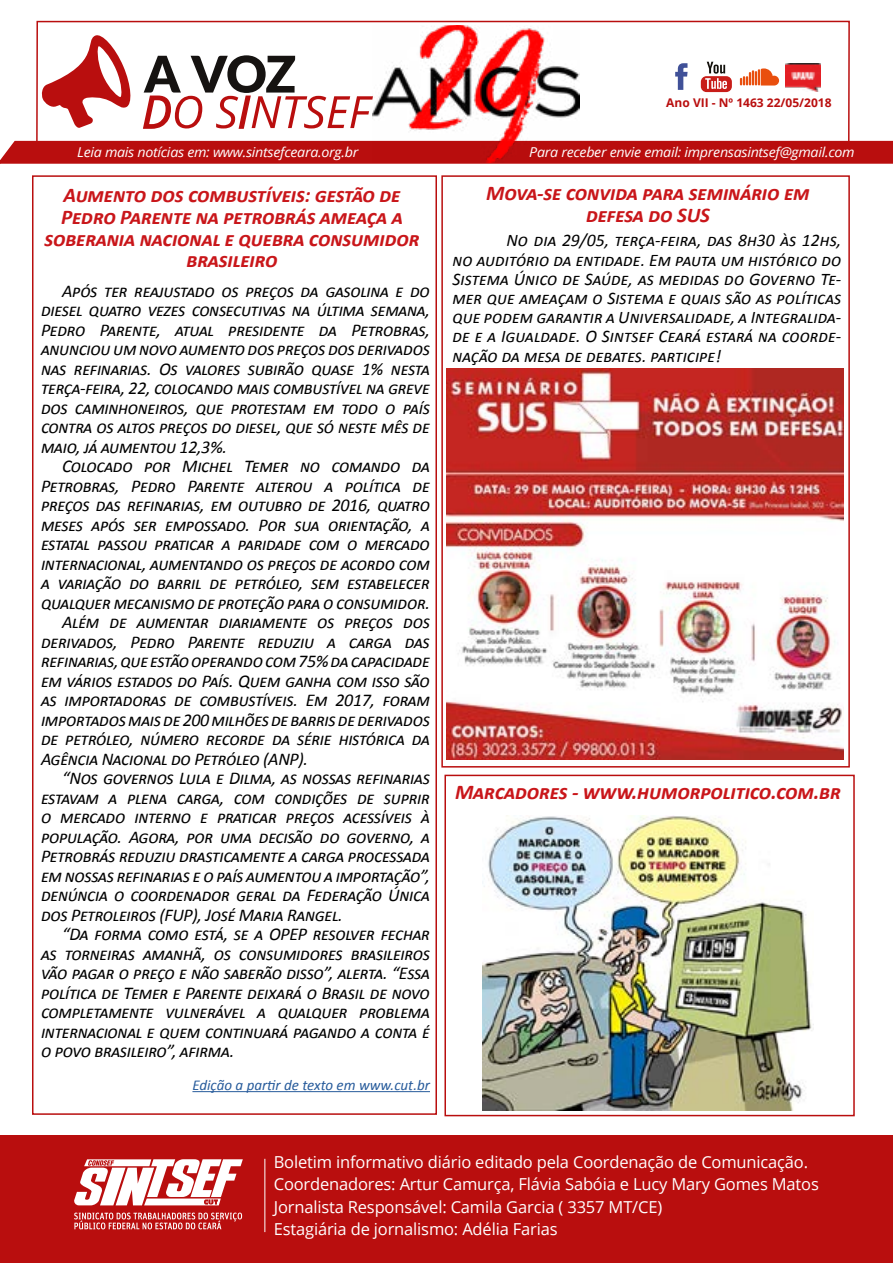
<style>
.page{position:relative;width:893px;height:1263px;background:#fff}
.page>*{position:absolute;margin:0;border:0;box-sizing:border-box;transform-origin:0 0}
.t1{font:italic 700 21px/21.8px "Calibri";letter-spacing:-.01em;color:#c9161a;text-align:center}
.t2{font:italic 18px/19.5px "Calibri";letter-spacing:-.02em;color:#000;text-align:justify}
.t3{font:italic 17.7px/19.2px "Calibri";color:#000;text-align:justify}
.t4{font:16.5px/22.5px "Open Sans";letter-spacing:-.01em;color:#fff}
.t5{font:italic 15px "Calibri";letter-spacing:-.005em;color:#275b9b}
.t6{font:italic 13.65px "Open Sans";letter-spacing:-.02em;color:#fff;scale:1.05 1}
.t7{font:700 12px "Open Sans";color:#b90e0e}
.s1{font-size:18px}
</style>
<div class="page">
<div style="left:441px;top:175px;width:409px;height:592px;border:2px solid #b90e0e"></div>
<div style="left:32px;top:175px;width:405px;height:940px;border:2px solid #b90e0e"></div>
<div style="left:444px;top:775px;width:411px;height:341px;border:2px solid #b90e0e"></div>
<div style="left:36px;top:21px;width:814px;height:135px;border:2px solid #b90e0e"></div>
<svg style="left:143px;top:55px;width:230px;height:74px"></svg>
<svg style="left:41px;top:35px;width:90px;height:93px"></svg>
<div style="left:1px;top:1135px;width:892px;height:128px;background:#b90e0e"></div>
<svg style="left:0;top:140px;width:893px;height:24px;background:#bd1c1c"></svg>
<hr style="left:264px;top:1159px;width:1px;height:73px;background:#fff">
<svg style="left:74px;top:1159px;width:169px;height:46px"></svg>
<svg style="left:74px;top:1212px;width:168px;height:17px"></svg>
<img style="left:373px;top:25px;width:207px;height:137px">
<svg style="left:675px;top:63px;width:13px;height:27px"></svg>
<svg style="left:701px;top:62px;width:31px;height:30px"></svg>
<svg style="left:740px;top:68px;width:39px;height:18px"></svg>
<img style="left:786px;top:64px;width:34px;height:27px">
<img style="left:446px;top:368px;width:398px;height:391px">
<img style="left:483px;top:815px;width:329px;height:295px">
<hr style="left:192px;top:1091px;width:238px;height:1px;background:#275b9b">
<p class="t7" style="left:666px;top:95px;width:167px">Ano VII - Nº 1463 22/05/2018</p>
<p class="t6" style="left:77px;top:143px;width:269px">Leia mais notícias em: www.sintsefceara.org.br</p>
<p class="t6" style="left:529px;top:143px;width:311px">Para receber envie email: imprensasintsef@gmail.com</p>
<p class="t1" style="left:45px;top:184px;width:377px">Aumento dos combustíveis: gestão de<br>Pedro Parente na petrobrás ameaça a soberania nacional e quebra consumidor brasileiro</p>
<p class="t2" style="left:41px;top:280px;width:390px;text-indent:21px">Após ter reajustado os preços da gasolina e do diesel quatro vezes consecutivas na última semana, Pedro Parente, atual presidente da Petrobras, anunciou um novo aumento dos preços dos derivados nas refinarias. Os valores subirão quase 1% nesta terça-feira, 22, colocando mais combustível na greve dos caminhoneiros, que protestam em todo o país contra os altos preços do diesel, que só neste mês de maio, já aumentou 12,3%.</p>
<p class="t2" style="left:62px;top:456px;width:369px">Colocado por Michel Temer no comando da</p>
<p class="t2" style="left:41px;top:475px;width:390px">Petrobras, Pedro Parente alterou a política de</p>
<p class="t2" style="left:41px;top:495px;width:390px">preços das refinarias, em outubro de 2016, quatro</p>
<p class="t2" style="left:41px;top:514px;width:390px">meses após ser empossado. Por sua orientação, a</p>
<p class="t2" style="left:41px;top:534px;width:390px">estatal passou praticar a paridade com o mercado</p>
<p class="t2" style="left:41px;top:553px;width:390px">internacional, aumentando os preços de acordo com</p>
<p class="t2" style="left:41px;top:573px;width:390px">a variação do barril de petróleo, sem estabelecer</p>
<p class="t2" style="left:41px;top:592px;width:390px">qualquer mecanismo de proteção para o consumidor.</p>
<p class="t2" style="left:62px;top:612px;width:369px">Além de aumentar diariamente os preços dos</p>
<p class="t2" style="left:41px;top:631px;width:390px">derivados, Pedro Parente reduziu a carga das</p>
<p class="t2" style="left:41px;top:651px;width:390px">refinarias, que estão operando com 75% da capacidade</p>
<p class="t2" style="left:41px;top:670px;width:390px">em vários estados do País. Quem ganha com isso são</p>
<p class="t2" style="left:41px;top:690px;width:390px">as importadoras de combustíveis. Em 2017, foram</p>
<p class="t2" style="left:41px;top:709px;width:390px">importados mais de 200 milhões de barris de derivados</p>
<p class="t2" style="left:41px;top:729px;width:390px">de petróleo, número recorde da série histórica da</p>
<p class="t2" style="left:41px;top:748px;width:269px">Agência Nacional do Petróleo (ANP).</p>
<p class="t2" style="left:62px;top:768px;width:369px">“Nos governos Lula e Dilma, as nossas refinarias</p>
<p class="t2" style="left:41px;top:787px;width:390px">estavam a plena carga, com condições de suprir</p>
<p class="t2" style="left:41px;top:807px;width:390px">o mercado interno e praticar preços acessíveis à</p>
<p class="t2" style="left:41px;top:826px;width:390px">população. Agora, por uma decisão do governo, a</p>
<p class="t2" style="left:41px;top:846px;width:390px">Petrobrás reduziu drasticamente a carga processada</p>
<p class="t2" style="left:41px;top:865px;width:390px">em nossas refinarias e o país aumentou a importação”,</p>
<p class="t2" style="left:41px;top:885px;width:390px">denúncia o coordenador geral da Federação Única</p>
<p class="t2" style="left:41px;top:904px;width:303px">dos Petroleiros (FUP), José Maria Rangel.</p>
<p class="t2" style="left:62px;top:924px;width:369px">“Da forma como está, se a OPEP resolver fechar</p>
<p class="t2" style="left:41px;top:943px;width:390px">as torneiras amanhã, os consumidores brasileiros</p>
<p class="t2" style="left:41px;top:963px;width:390px">vão pagar o preço e não saberão disso”, alerta. “Essa</p>
<p class="t2" style="left:41px;top:982px;width:390px">política de Temer e Parente deixará o Brasil de novo</p>
<p class="t2" style="left:41px;top:1002px;width:390px">completamente vulnerável a qualquer problema</p>
<p class="t2" style="left:41px;top:1021px;width:390px">internacional e quem continuará pagando a conta é</p>
<p class="t2" style="left:41px;top:1041px;width:195px">o povo brasileiro”, afirma.</p>
<p class="t5" style="left:192px;top:1075px;width:239px">Edição a partir de texto em www.cut.br</p>
<p class="t1" style="left:486px;top:182px;width:325px">Mova-se convida para seminário em defesa do SUS</p>
<p class="t3" style="left:452px;top:230px;width:390px;text-indent:54px">No dia 29/05, terça-feira, das 8h30 às 12hs, no auditório da entidade. Em pauta um histórico do Sistema Único de Saúde, as medidas do Governo Te&shy;mer que ameaçam o Sistema e quais são as políticas que podem garantir a Universalidade, a Integralida&shy;de e a Igualdade. O Sintsef Ceará estará na coorde&shy;nação da mesa de debates. participe<span class="s1">!</span></p>
<p class="t1" style="left:455px;top:781px;width:387px">Marcadores - www.humorpolitico.com.br</p>
<p class="t4" style="left:274px;top:1150px;width:547px">Boletim informativo diário editado pela Coordenação de Comunicação.<br>Coordenadores: Artur Camurça, Flávia Sabóia e Lucy Mary Gomes Matos Jornalista Responsável: Camila Garcia ( 3357 MT/CE)<br>Estagiária de jornalismo: Adélia Farias</p>
</div>
